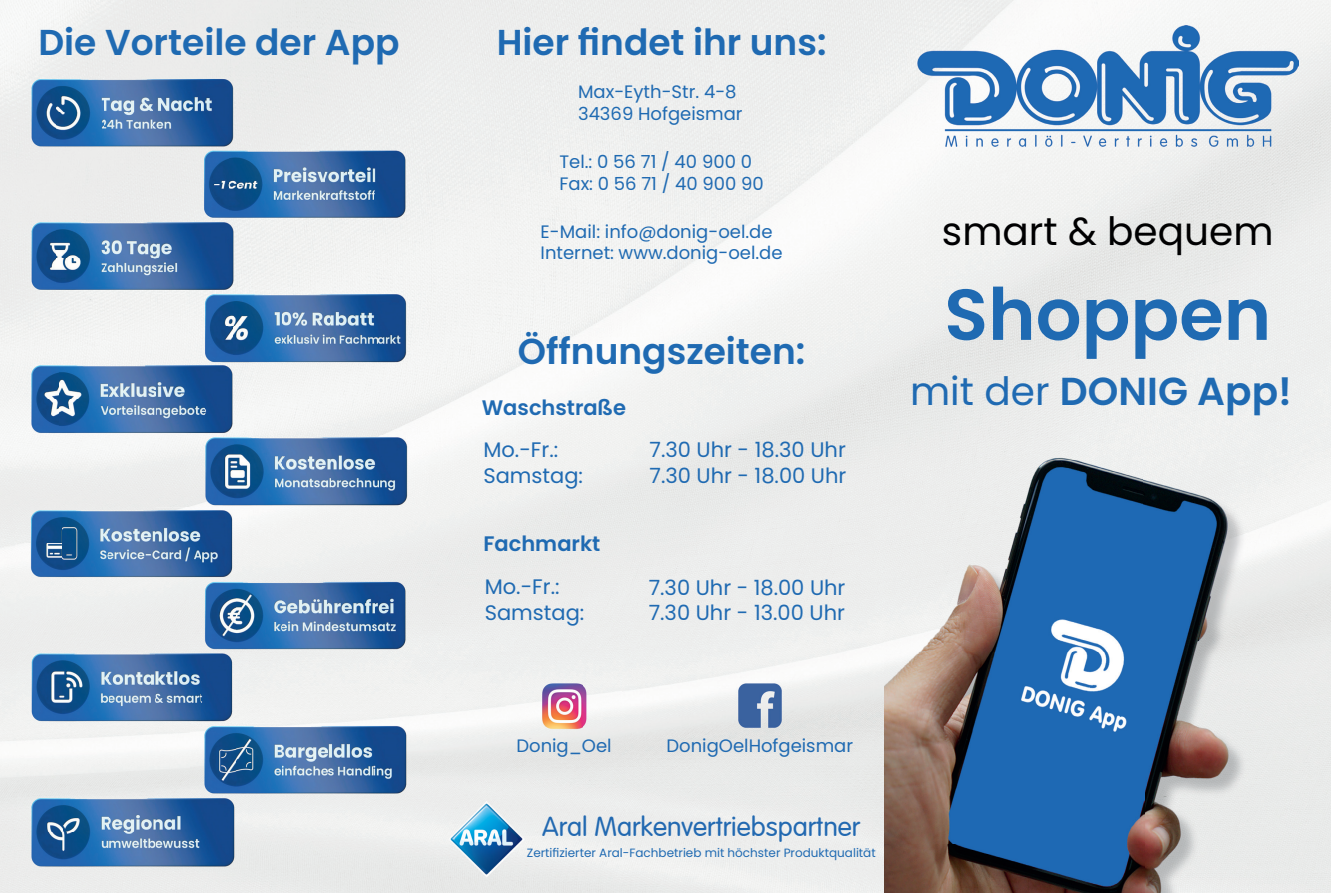
<style>
.page{position:relative;width:1331px;height:893px;background:#fff}
.page>*{position:absolute;margin:0;border:0;box-sizing:border-box;transform-origin:0 0}
.t1{font:600 72px "Poppins";color:#1f6ab2}
.t2{font:600 39px "Poppins";color:#1f6ab2}
.t3{font:39px "Poppins";color:#000001}
.t4{font:600 36px "Poppins";color:#1f6ab2}
.t5{font:300 27px "VAG Rounded";color:#2269b1}
.t6{font:21px/25.2px "Poppins";color:#1f6ab2}
.t7{font:600 21px "Poppins";color:#1f6ab2}
.t8{font:18px/21.6px "Poppins";color:#1f6ab2}
.t9{font:12px "Poppins";color:#1f6ab2}
.s1{font-weight:400}
</style>
<div class="page">
<img style="left:0;top:0;width:1331px;height:893px">
<img style="left:506px;top:674px;width:116px;height:63px">
<img style="left:736px;top:682px;width:48px;height:47px">
<div style="left:885px;top:455px;width:421px;height:48px;background:#eff0ef"></div>
<img style="left:1247px;top:503px;width:59px;height:390px">
<img style="left:885px;top:460px;width:362px;height:433px">
<img style="left:917px;top:26px;width:381px;height:121px">
<img style="left:8px;top:77px;width:242px;height:71px">
<img style="left:16px;top:507px;width:232px;height:73px">
<img style="left:190px;top:725px;width:46px;height:71px">
<img style="left:236px;top:723px;width:184px;height:73px">
<img style="left:181px;top:149px;width:242px;height:71px">
<img style="left:9px;top:223px;width:241px;height:35px">
<img style="left:9px;top:258px;width:193px;height:35px">
<img style="left:202px;top:258px;width:48px;height:33px">
<img style="left:12px;top:364px;width:242px;height:71px">
<img style="left:186px;top:436px;width:242px;height:72px">
<img style="left:186px;top:507px;width:62px;height:1px">
<img style="left:190px;top:581px;width:232px;height:70px">
<img style="left:16px;top:653px;width:232px;height:36px">
<img style="left:16px;top:689px;width:186px;height:36px">
<img style="left:202px;top:689px;width:46px;height:34px">
<img style="left:190px;top:723px;width:58px;height:2px">
<img style="left:18px;top:797px;width:229px;height:72px">
<img style="left:448px;top:801px;width:77px;height:76px">
<img style="left:185px;top:294px;width:49px;height:69px">
<img style="left:234px;top:291px;width:193px;height:72px">
<img style="left:185px;top:291px;width:65px;height:2px">
<h3 class="t4" style="left:38px;top:21px;width:363px">Die Vorteile der App</h3>
<h3 class="t4" style="left:497px;top:21px;width:331px">Hier findet ihr uns:</h3>
<p class="t8" style="left:578px;top:81px;width:166px">Max-Eyth-Str. 4-8<br>34369 Hofgeismar</p>
<p class="t8" style="left:559px;top:151px;width:206px">Tel.: 0 56 71 / 40 900 0<br>Fax: 0 56 71 / 40 900 90</p>
<p class="t8" style="left:541px;top:221px;width:243px">E-Mail: info@donig-oel.de<br>Internet: www.donig-oel.de</p>
<h3 class="t4" style="left:518px;top:330px;width:289px">Öffnungszeiten:</h3>
<p class="t7" style="left:482px;top:395px;width:146px">Waschstraße</p>
<p class="t6" style="left:483px;top:438px;width:101px">Mo.-Fr.:<br>Samstag:</p>
<p class="t7" style="left:483px;top:532px;width:119px">Fachmarkt</p>
<p class="t6" style="left:485px;top:574px;width:101px">Mo.-Fr.:<br>Samstag:</p>
<p class="t6" style="left:649px;top:438px;width:198px">7.30 Uhr - 18.30 Uhr<br>7.30 Uhr - 18.00 Uhr</p>
<p class="t6" style="left:649px;top:575px;width:198px">7.30 Uhr - 18.00 Uhr<br>7.30 Uhr - 13.00 Uhr</p>
<h2 class="t3" style="left:942px;top:209px;width:333px">smart &amp; bequem</h2>
<h1 class="t1" style="left:944px;top:273px;width:329px">Shoppen</h1>
<h2 class="t2" style="left:910px;top:368px;width:383px"><span class="s1">mit der</span> DONIG App!</h2>
<p class="t8" style="left:516px;top:735px;width:97px">Donig_Oel</p>
<p class="t8" style="left:666px;top:735px;width:188px">DonigOelHofgeismar</p>
<h3 class="t5" style="left:542px;top:811px;width:320px">Aral Markenvertriebspartner</h3>
<p class="t9" style="left:527px;top:845px;width:350px">Zertifizierter Aral-Fachbetrieb mit höchster Produktqualität</p>
</div>
